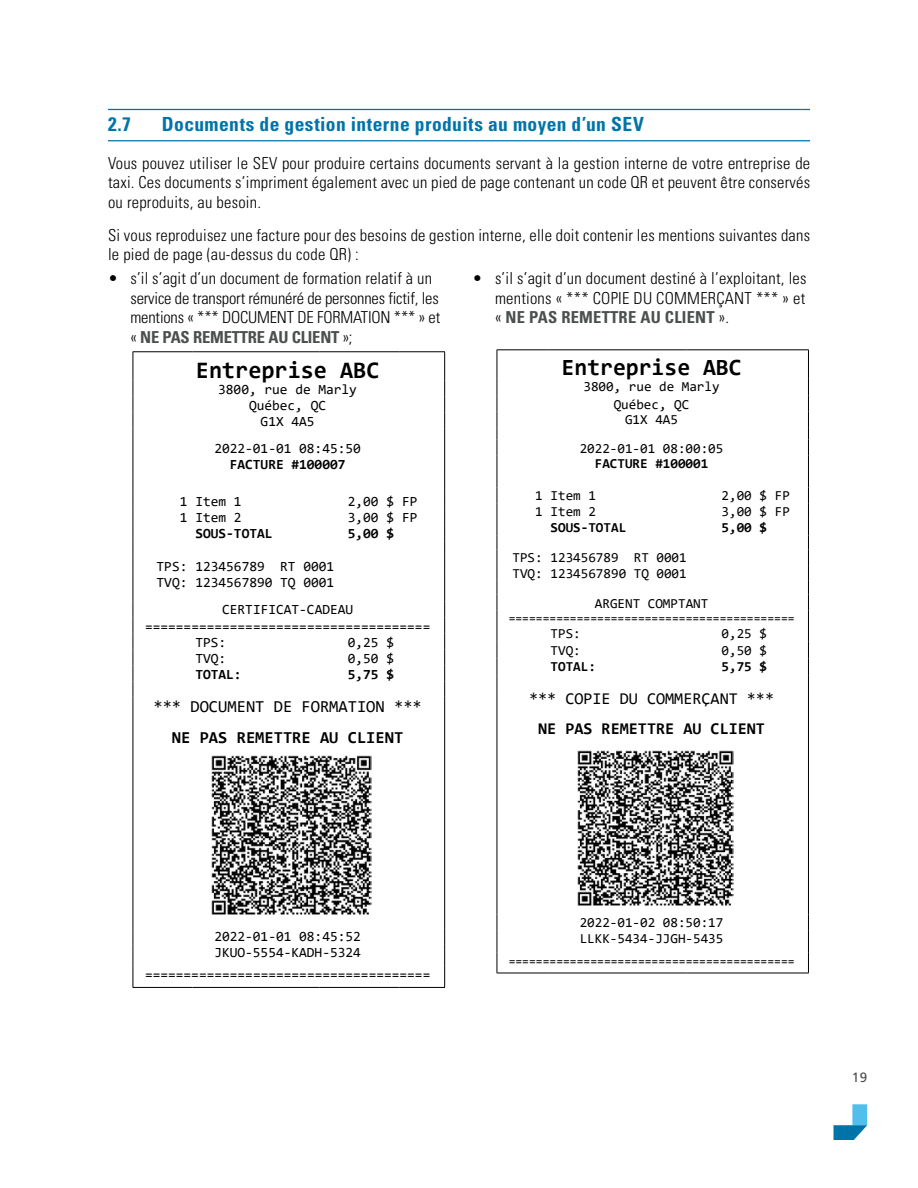
<style>
.page{position:relative;width:918px;height:1188px;background:#fff}
.page>*{position:absolute;margin:0;border:0;box-sizing:border-box;transform-origin:0 0}
.t1{font:700 23.85px "Consolas";color:#000}
.t2{font:700 23.4px "Consolas";color:#000}
.t3{font:700 condensed 19.5px "Univers LT Std";letter-spacing:.02em;color:#0074a9}
.t4{font:16.8px "Consolas";color:#000}
.t5{font:700 16.8px "Consolas";color:#000}
.t6{font:300 condensed 16.5px/19.5px "Univers LT Std";letter-spacing:.015em;color:#000;text-align:justify}
.t7{font:300 condensed 16.5px/19.5px "Univers LT Std";letter-spacing:-.01em;color:#000}
.t8{font:16.5px "Consolas";color:#000}
.t9{font:700 16.5px "Consolas";color:#000}
.t10{font:13.95px/16px "Consolas";color:#000}
.t11{font:700 13.95px "Consolas";color:#000}
.t12{font:13.8px/15.8px "Consolas";color:#000;text-align:center}
.t13{font:700 13.8px "Consolas";color:#000}
.t14{font:13.5px "Frutiger LT Pro";color:#4b504e}
.t15{font:12.45px "Consolas";color:#000}
.s1{font-weight:700;color:#4b504e}
</style>
<div class="page">
<div style="left:852px;top:1104px;width:15px;height:21px;background:#52beec"></div>
<svg style="left:834px;top:1125px;width:33px;height:15px"></svg>
<hr style="left:108px;top:109px;width:702px;height:1px;background:#0074a9">
<hr style="left:108px;top:140px;width:702px;height:1px;background:#0074a9">
<hr style="left:133px;top:351px;width:60px;height:1px;background:#000">
<hr style="left:193px;top:351px;width:127px;height:1px;background:#000">
<hr style="left:320px;top:351px;width:79px;height:1px;background:#000">
<hr style="left:399px;top:351px;width:46px;height:1px;background:#000">
<svg style="left:133px;top:352px;width:1px;height:345px"></svg>
<svg style="left:444px;top:352px;width:1px;height:345px"></svg>
<hr style="left:133px;top:697px;width:1px;height:231px;background:#000">
<hr style="left:444px;top:697px;width:1px;height:231px;background:#000">
<svg style="left:133px;top:928px;width:1px;height:59px"></svg>
<svg style="left:444px;top:928px;width:1px;height:59px"></svg>
<hr style="left:133px;top:987px;width:60px;height:1px;background:#000">
<hr style="left:193px;top:987px;width:127px;height:1px;background:#000">
<hr style="left:320px;top:987px;width:79px;height:1px;background:#000">
<hr style="left:399px;top:987px;width:46px;height:1px;background:#000">
<img style="left:212px;top:756px;width:159px;height:159px">
<hr style="left:497px;top:349px;width:51px;height:1px;background:#000">
<hr style="left:548px;top:349px;width:139px;height:1px;background:#000">
<hr style="left:687px;top:349px;width:85px;height:1px;background:#000">
<hr style="left:772px;top:349px;width:37px;height:1px;background:#000">
<svg style="left:497px;top:350px;width:1px;height:339px"></svg>
<svg style="left:808px;top:350px;width:1px;height:339px"></svg>
<hr style="left:497px;top:689px;width:1px;height:225px;background:#000">
<hr style="left:808px;top:689px;width:1px;height:225px;background:#000">
<svg style="left:497px;top:914px;width:1px;height:59px"></svg>
<svg style="left:808px;top:914px;width:1px;height:59px"></svg>
<hr style="left:497px;top:973px;width:51px;height:1px;background:#000">
<hr style="left:548px;top:973px;width:139px;height:1px;background:#000">
<hr style="left:687px;top:973px;width:85px;height:1px;background:#000">
<hr style="left:772px;top:973px;width:37px;height:1px;background:#000">
<img style="left:577px;top:750px;width:157px;height:156px">
<p class="t3" style="left:108px;top:112px;width:24px">2.7</p>
<p class="t3" style="left:162px;top:112px;width:483px">Documents de gestion interne produits au moyen d’un SEV</p>
<p class="t6" style="left:108px;top:153px;width:704px">Vous pouvez utiliser le SEV pour produire certains documents servant à la gestion interne de votre entreprise de taxi. Ces documents s’impriment également avec un pied de page contenant un code QR et peuvent être conservés ou reproduits, au besoin.</p>
<p class="t6" style="left:108px;top:225px;width:704px">Si vous reproduisez une facture pour des besoins de gestion interne, elle doit contenir les mentions suivantes dans le pied de page (au-dessus du code QR) :</p>
<p class="t7" style="left:130px;top:269px;width:311px;text-indent:-22px">• s’il s’agit d’un document de formation relatif à un service de transport rémunéré de personnes fictif, les mentions « *** DOCUMENT DE FORMATION *** » et « <span class="s1">NE PAS REMETTRE AU CLIENT</span> »;</p>
<h1 class="t1" style="left:196px;top:355px;width:185px">Entreprise ABC</h1>
<p class="t10" style="left:218px;top:381px;width:140px;text-align:center">3800, rue de Marly<br>Québec, QC<br>G1X 4A5</p>
<p class="t10" style="left:214px;top:440px;width:148px">2022-01-01 08:45:50</p>
<p class="t11" style="left:230px;top:456px;width:117px">FACTURE #100007</p>
<p class="t10" style="left:180px;top:493px;width:63px">1 Item 1</p>
<p class="t10" style="left:348px;top:493px;width:71px">2,00 $ FP</p>
<p class="t10" style="left:180px;top:509px;width:63px">1 Item 2</p>
<p class="t10" style="left:348px;top:509px;width:71px">3,00 $ FP</p>
<p class="t11" style="left:195px;top:525px;width:79px">SOUS-TOTAL</p>
<p class="t11" style="left:348px;top:525px;width:48px">5,00 $</p>
<p class="t10" style="left:157px;top:558px;width:179px">TPS: 123456789 RT 0001<br>TVQ: 1234567890 TQ 0001</p>
<p class="t10" style="left:222px;top:602px;width:133px">CERTIFICAT-CADEAU</p>
<p class="t10" style="left:145px;top:618px;width:287px">=====================================</p>
<p class="t10" style="left:195px;top:634px;width:32px">TPS:</p>
<p class="t10" style="left:348px;top:634px;width:48px">0,25 $</p>
<p class="t10" style="left:195px;top:650px;width:32px">TVQ:</p>
<p class="t10" style="left:348px;top:650px;width:48px">0,50 $</p>
<p class="t11" style="left:195px;top:665px;width:48px">TOTAL:</p>
<p class="t11" style="left:348px;top:665px;width:48px">5,75 $</p>
<p class="t4" style="left:153px;top:695px;width:270px">*** DOCUMENT DE FORMATION ***</p>
<p class="t5" style="left:172px;top:727px;width:233px">NE PAS REMETTRE AU CLIENT</p>
<p class="t6" style="left:495px;top:269px;width:313px;text-indent:-22px">• s’il s’agit d’un document destiné à l’exploitant, les mentions « *** COPIE DU COMMERÇANT *** » et « <span class="s1">NE PAS REMETTRE AU CLIENT</span> ».</p>
<h2 class="t2" style="left:562px;top:353px;width:182px">Entreprise ABC</h2>
<p class="t12" style="left:583px;top:377px;width:138px;line-height:17.5px">3800, rue de Marly<br>Québec, QC</p>
<p class="t12" style="left:580px;top:405px;width:145px;line-height:28px">G1X 4A5<br>2022-01-01 08:00:05</p>
<p class="t13" style="left:595px;top:455px;width:115px">FACTURE #100001</p>
<p class="t12" style="left:535px;top:488px;width:62px">1 Item 1</p>
<p class="t12" style="left:722px;top:488px;width:70px">2,00 $ FP</p>
<p class="t12" style="left:535px;top:503px;width:62px">1 Item 2</p>
<p class="t12" style="left:722px;top:503px;width:70px">3,00 $ FP</p>
<p class="t13" style="left:551px;top:519px;width:77px">SOUS-TOTAL</p>
<p class="t13" style="left:722px;top:519px;width:47px">5,00 $</p>
<p class="t12" style="left:513px;top:550px;width:176px;text-align:left">TPS: 123456789 RT 0001<br>TVQ: 1234567890 TQ 0001</p>
<p class="t12" style="left:595px;top:595px;width:115px">ARGENT COMPTANT</p>
<p class="t15" style="left:509px;top:610px;width:287px">==========================================</p>
<p class="t12" style="left:551px;top:625px;width:32px">TPS:</p>
<p class="t12" style="left:722px;top:625px;width:47px">0,25 $</p>
<p class="t12" style="left:551px;top:642px;width:32px">TVQ:</p>
<p class="t12" style="left:722px;top:642px;width:47px">0,50 $</p>
<p class="t13" style="left:551px;top:658px;width:47px">TOTAL:</p>
<p class="t13" style="left:722px;top:658px;width:47px">5,75 $</p>
<p class="t8" style="left:529px;top:687px;width:247px">*** COPIE DU COMMERÇANT ***</p>
<p class="t9" style="left:538px;top:718px;width:228px">NE PAS REMETTRE AU CLIENT</p>
<p class="t10" style="left:214px;top:928px;width:148px">2022-01-01 08:45:52<br>JKUO-5554-KADH-5324</p>
<p class="t10" style="left:145px;top:966px;width:287px">=====================================</p>
<p class="t12" style="left:580px;top:915px;width:145px;text-align:left">2022-01-02 08:50:17<br>LLKK-5434-JJGH-5435</p>
<p class="t15" style="left:509px;top:952px;width:287px">==========================================</p>
<p class="t14" style="left:852px;top:1069px;width:17px">19</p>
</div>
